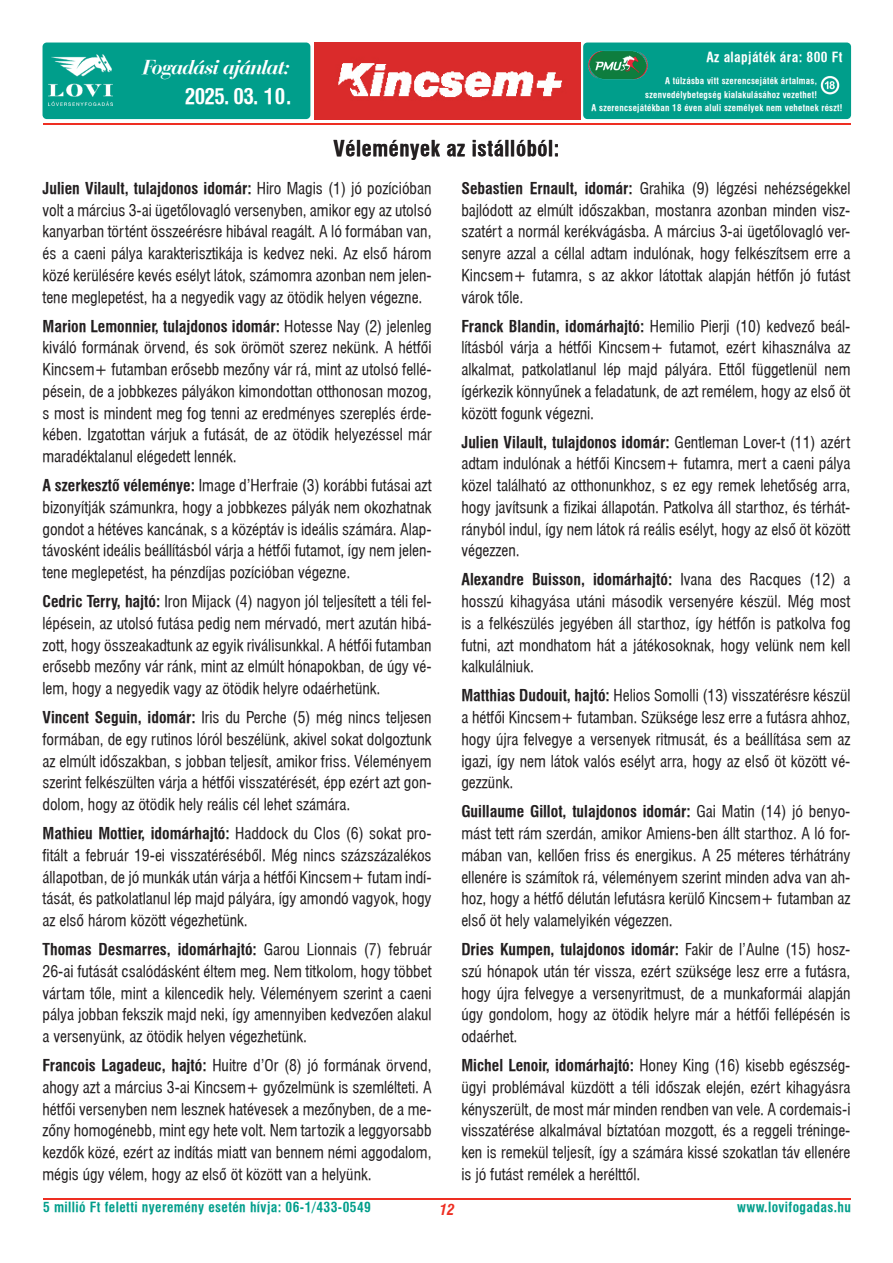
<style>
.page{position:relative;width:893px;height:1263px;background:#fff}
.page>*{position:absolute;margin:0;border:0;box-sizing:border-box;transform-origin:0 0}
.t1{font:21px "Swiss 721 Cn PFL Bold";letter-spacing:.03em;color:#231f20}
.t2{font:italic 21px "Bauer Bodoni PFL Bold";letter-spacing:-.03em;color:#fff}
.t3{font:21px "Swiss 721 Cn PFL Bold";letter-spacing:-.03em;color:#fff}
.t4{font:15.75px/21.8px "Swiss 721 Cn PFL Normal";color:#231f20;text-align:justify}
.t5{font:15.75px "Swiss 721 Cn PFL Bold";color:#231f20}
.t6{font:italic 700 condensed 15px "Swiss 721 BT";color:#ee2e22}
.t7{font:13.5px "Swiss 721 Cn PFL Bold";letter-spacing:.03em;color:#009e8b}
.t8{font:13.5px "Swiss 721 Cn PFL Bold";letter-spacing:.03em;color:#fff}
.t9{font:9px "Swiss 721 Cn PFL Bold";letter-spacing:.03em;color:#fff}
.s1{font-family:"Swiss 721 Cn PFL Normal"}
.s2{font-family:"Swiss 721 Cn PFL Bold"}
</style>
<div class="page">
<hr style="left:43px;top:123px;width:808px;height:2px;background:#ee2e22">
<hr style="left:43px;top:1198px;width:808px;height:1px;background:#ee2e22">
<div style="left:583px;top:43px;width:268px;height:76px;background:#009e8b;border-radius:4px"></div>
<div style="left:43px;top:43px;width:267px;height:76px;background:#009e8b;border-radius:4px"></div>
<img style="left:820px;top:76px;width:20px;height:19px">
<img style="left:314px;top:43px;width:266px;height:76px">
<img style="left:588px;top:50px;width:60px;height:30px">
<img style="left:49px;top:54px;width:64px;height:51px">
<h1 class="t2" style="left:143px;top:54px;width:149px">Fogadási ajánlat:</h1>
<h1 class="t3" style="left:185px;top:83px;width:108px">2025. 03. 10.</h1>
<p class="t8" style="left:706px;top:49px;width:138px">Az alapjáték ára: 800 Ft</p>
<p class="t9" style="left:665px;top:76px;width:153px">A túlzásba vitt szerencsejáték ártalmas,</p>
<p class="t9" style="left:645px;top:89px;width:173px">szenvedélybetegség kialakulásához vezethet!</p>
<p class="t9" style="left:591px;top:103px;width:253px">A szerencsejátékban 18 éven aluli személyek nem vehetnek részt!</p>
<h1 class="t1" style="left:333px;top:136px;width:228px">Vélemények az istállóból:</h1>
<p class="t5" style="left:43px;top:179px;width:391px">Julien Vilault, tulajdonos idomár: <span class="s1">Hiro Magis (1) jó pozícióban</span></p>
<p class="t4" style="left:43px;top:199px;width:391px">volt a március 3-ai ügetőlovagló versenyben, amikor egy az utolsó kanyarban történt összeérésre hibával reagált. A ló formában van, és a caeni pálya karakterisztikája is kedvez neki. Az első három közé kerülésére kevés esélyt látok, számomra azonban nem jelen&shy;tene meglepetést, ha a negyedik vagy az ötödik helyen végezne.</p>
<p class="t5" style="left:43px;top:316px;width:391px">Marion Lemonnier, tulajdonos idomár: <span class="s1">Hotesse Nay (2) jelenleg</span></p>
<p class="t4" style="left:43px;top:337px;width:391px">kiváló formának örvend, és sok örömöt szerez nekünk. A hétfői Kincsem+ futamban erősebb mezőny vár rá, mint az utolsó fellé&shy;pésein, de a jobbkezes pályákon kimondottan otthonosan mozog, s most is mindent meg fog tenni az eredményes szereplés érde&shy;kében. Izgatottan várjuk a futását, de az ötödik helyezéssel már maradéktalanul elégedett lennék.</p>
<p class="t4" style="left:43px;top:474px;width:391px"><span class="s2">A szerkesztő véleménye:</span> Image d’Herfraie (3) korábbi futásai azt bizonyítják számunkra, hogy a jobbkezes pályák nem okozhatnak gondot a hétéves kancának, s a középtáv is ideális számára. Alap&shy;távosként ideális beállításból várja a hétfői futamot, így nem jelen&shy;tene meglepetést, ha pénzdíjas pozícióban végezne.</p>
<p class="t4" style="left:43px;top:590px;width:391px"><span class="s2">Cedric Terry, hajtó:</span> Iron Mijack (4) nagyon jól teljesített a téli fel&shy;lépésein, az utolsó futása pedig nem mérvadó, mert azután hibá&shy;zott, hogy összeakadtunk az egyik riválisunkkal. A hétfői futamban erősebb mezőny vár ránk, mint az elmúlt hónapokban, de úgy vé&shy;lem, hogy a negyedik vagy az ötödik helyre odaérhetünk.</p>
<p class="t4" style="left:43px;top:706px;width:391px"><span class="s2">Vincent Seguin, idomár:</span> Iris du Perche (5) még nincs teljesen formában, de egy rutinos lóról beszélünk, akivel sokat dolgoztunk az elmúlt időszakban, s jobban teljesít, amikor friss. Véleményem szerint felkészülten várja a hétfői visszatérését, épp ezért azt gon&shy;dolom, hogy az ötödik hely reális cél lehet számára.</p>
<p class="t5" style="left:43px;top:824px;width:391px">Mathieu Mottier, idomárhajtó: <span class="s1">Haddock du Clos (6) sokat pro-</span></p>
<p class="t4" style="left:43px;top:844px;width:391px">fitált a február 19-ei visszatéréséből. Még nincs százszázalékos állapotban, de jó munkák után várja a hétfői Kincsem+ futam indí&shy;tását, és patkolatlanul lép majd pályára, így amondó vagyok, hogy az első három között végezhetünk.</p>
<p class="t5" style="left:43px;top:940px;width:391px">Thomas Desmarres, idomárhajtó: <span class="s1">Garou Lionnais (7) február</span></p>
<p class="t4" style="left:43px;top:960px;width:391px">26-ai futását csalódásként éltem meg. Nem titkolom, hogy többet vártam tőle, mint a kilencedik hely. Véleményem szerint a caeni pálya jobban fekszik majd neki, így amennyiben kedvezően alakul a versenyünk, az ötödik helyen végezhetünk.</p>
<p class="t4" style="left:43px;top:1054px;width:391px"><span class="s2">Francois Lagadeuc, hajtó:</span> Huitre d’Or (8) jó formának örvend, ahogy azt a március 3-ai Kincsem+ győzelmünk is szemlélteti. A hétfői versenyben nem lesznek hatévesek a mezőnyben, de a me&shy;zőny homogénebb, mint egy hete volt. Nem tartozik a leggyorsabb kezdők közé, ezért az indítás miatt van bennem némi aggodalom, mégis úgy vélem, hogy az első öt között van a helyünk.</p>
<p class="t4" style="left:461px;top:177px;width:391px"><span class="s2">Sebastien Ernault, idomár:</span> Grahika (9) légzési nehézségekkel bajlódott az elmúlt időszakban, mostanra azonban minden vis - szatért a normál kerékvágásba. A március 3-ai ügetőlovagló ver&shy;senyre azzal a céllal adtam indulónak, hogy felkészítsem erre a Kincsem+ futamra, s az akkor látottak alapján hétfőn jó futást várok tőle.</p>
<p class="t4" style="left:461px;top:315px;width:391px"><span class="s2">Franck Blandin, idomárhajtó:</span> Hemilio Pierji (10) kedvező beál&shy;lításból várja a hétfői Kincsem+ futamot, ezért kihasználva az alkalmat, patkolatlanul lép majd pályára. Ettől függetlenül nem ígérkezik könnyűnek a feladatunk, de azt remélem, hogy az első öt között fogunk végezni.</p>
<p class="t5" style="left:461px;top:432px;width:391px">Julien Vilault, tulajdonos idomár: <span class="s1">Gentleman Lover-t (11) azért</span></p>
<p class="t4" style="left:461px;top:453px;width:391px">adtam indulónak a hétfői Kincsem+ futamra, mert a caeni pálya közel található az otthonunkhoz, s ez egy remek lehetőség arra, hogy javítsunk a fizikai állapotán. Patkolva áll starthoz, és térhát&shy;rányból indul, így nem látok rá reális esélyt, hogy az első öt között végezzen.</p>
<p class="t5" style="left:461px;top:570px;width:391px">Alexandre Buisson, idomárhajtó: <span class="s1">Ivana des Racques (12) a</span></p>
<p class="t4" style="left:461px;top:590px;width:391px">hosszú kihagyása utáni második versenyére készül. Még most is a felkészülés jegyében áll starthoz, így hétfőn is patkolva fog futni, azt mondhatom hát a játékosoknak, hogy velünk nem kell kalkulálniuk.</p>
<p class="t4" style="left:461px;top:685px;width:391px"><span class="s2">Matthias Dudouit, hajtó:</span> Helios Somolli (13) visszatérésre készül a hétfői Kincsem+ futamban. Szüksége lesz erre a futásra ahhoz, hogy újra felvegye a versenyek ritmusát, és a beállítása sem az igazi, így nem látok valós esélyt arra, hogy az első öt között vé&shy;gezzünk.</p>
<p class="t5" style="left:461px;top:802px;width:391px">Guillaume Gillot, tulajdonos idomár: <span class="s1">Gai Matin (14) jó benyo-</span></p>
<p class="t4" style="left:461px;top:822px;width:391px">mást tett rám szerdán, amikor Amiens-ben állt starthoz. A ló for&shy;mában van, kellően friss és energikus. A 25 méteres térhátrány ellenére is számítok rá, véleményem szerint minden adva van ah&shy;hoz, hogy a hétfő délután lefutásra kerülő Kincsem+ futamban az első öt hely valamelyikén végezzen.</p>
<p class="t5" style="left:461px;top:940px;width:391px">Dries Kumpen, tulajdonos idomár: <span class="s1">Fakir de l’Aulne (15) hos -</span></p>
<p class="t4" style="left:461px;top:960px;width:391px">szú hónapok után tér vissza, ezért szüksége lesz erre a futásra, hogy újra felvegye a versenyritmust, de a munkaformái alapján úgy gondolom, hogy az ötödik helyre már a hétfői fellépésén is odaérhet.</p>
<p class="t4" style="left:461px;top:1054px;width:391px"><span class="s2">Michel Lenoir, idomárhajtó:</span> Honey King (16) kisebb egészség&shy;ügyi problémával küzdött a téli időszak elején, ezért kihagyásra kényszerült, de most már minden rendben van vele. A cordemais-i visszatérése alkalmával bíztatóan mozgott, és a reggeli tréninge&shy;ken is remekül teljesít, így a számára kissé szokatlan táv ellenére is jó futást remélek a herélttől.</p>
<p class="t7" style="left:43px;top:1199px;width:329px">5 millió Ft feletti nyeremény esetén hívja: 06-1/433-0549</p>
<p class="t6" style="left:439px;top:1200px;width:17px">12</p>
<p class="t7" style="left:737px;top:1199px;width:115px">www.lovifogadas.hu</p>
</div>
